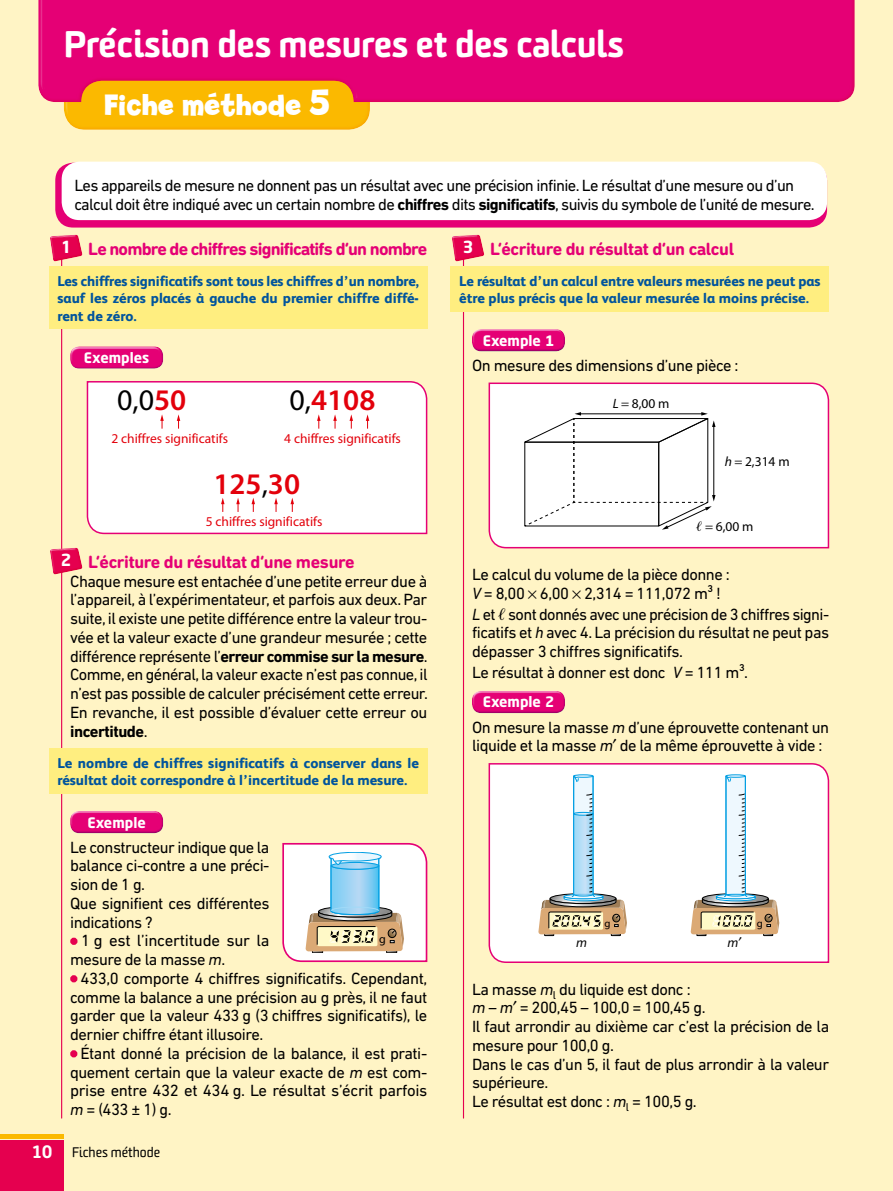
<style>
.page{position:relative;width:893px;height:1191px;background:#fff}
.page>*{position:absolute;margin:0;border:0;box-sizing:border-box;transform-origin:0 0}
._07-01_Fiche_méthode{font:900 36px "Sommet Rounded";letter-spacing:-.01em;color:#fff}
.t1{font:700 31.5px "Billy";color:#fff;scale:.93 1}
.t2{font:600 30px "Myriad Pro";color:#e3000b}
.t3{font:30px "Myriad Pro";color:#000}
._06-04_Fiche_outil_E{font:700 18px "DIN Next Rounded LT Pro";letter-spacing:-.03em;color:#e50075}
._06-05_Fiche_outil_E{font:16.5px/18.8px "DIN Next LT Pro";letter-spacing:-.03em;color:#000;text-align:justify}
._06-02_Fiche_outil_C{font:16.5px/18.8px "DIN Next LT Pro";letter-spacing:-.04em;color:#000}
.t4{font:700 16.5px "Neo Sans Std";color:#fff}
.t5{font:800 14.25px/17.2px "FS Albert";color:#00549d}
.t6{font:700 14.25px "Neo Sans Std";color:#fff}
.t7{font:13.5px "Myriad Pro";color:#e3000b}
.t8{font:13.5px "Myriad Pro";color:#000}
.t9{font:13.5px "Sommet Rounded";color:#000}
.t10{font:italic 13.5px "Myriad Pro";color:#000}
.t11{font:12px "Myriad Pro";color:#000}
.t12{font:10.8px "Myriad Pro";color:#000}
.s1{font-size:39px}
.s2{font-weight:700}
.s3{font-weight:600;color:#e3000b}
.s4{font-style:italic}
.s5{font-weight:400;color:#000}
.s6{color:#e5004f}
.s7{font-family:"Alwyn New Rounded";font-weight:700;font-size:18px;color:#fff}
</style>
<div class="page">
<div style="left:0;top:0;width:892px;height:1191px;background:#fff4c5"></div>
<div style="left:0;top:1140px;width:64px;height:51px;background:#e5004f"></div>
<hr style="left:0;top:1134px;width:64px;height:4px;background:#fbb900">
<div style="left:64px;top:66px;width:308px;height:65px;background:#fbb900"></div>
<div style="left:38px;top:0;width:819px;height:104px;background:#e50075"></div>
<hr style="left:61px;top:241px;width:1px;height:877px;background:#e5004f">
<hr style="left:463px;top:241px;width:1px;height:877px;background:#e5004f">
<div style="left:55px;top:163px;width:772px;height:64px;background:linear-gradient(to right,#e50176,#e50175);border-radius:18px"></div>
<div style="left:62px;top:162px;width:765px;height:58px;background:#fff;border-radius:18px"></div>
<div style="left:49px;top:267px;width:378px;height:62px;background:#ffee80"></div>
<div style="left:69px;top:346px;width:96px;height:25px;background:#00a3a6;opacity:.75"></div>
<div style="left:86px;top:381px;width:342px;height:154px;background:#fff"></div>
<div style="left:49px;top:748px;width:378px;height:46px;background:#ffee80"></div>
<div style="left:69px;top:810px;width:96px;height:25px;background:#00a3a6;opacity:.75"></div>
<div style="left:70px;top:937px;width:8px;height:8px;border:3px solid #e5004f;border-radius:50%"></div>
<div style="left:70px;top:975px;width:7px;height:7px;border:3px solid #e5004f;border-radius:50%"></div>
<div style="left:70px;top:1050px;width:7px;height:7px;border:3px solid #e5004f;border-radius:50%"></div>
<svg style="left:50px;top:234px;width:33px;height:29px"></svg>
<svg style="left:50px;top:543px;width:33px;height:33px"></svg>
<svg style="left:282px;top:843px;width:146px;height:120px;background:#dbd7da"></svg>
<div style="left:451px;top:267px;width:378px;height:45px;background:#ffee80"></div>
<div style="left:471px;top:328px;width:96px;height:26px;background:#00a3a6;opacity:.75"></div>
<svg style="left:488px;top:382px;width:342px;height:167px;background:#fdf3f7"></svg>
<div style="left:471px;top:690px;width:96px;height:25px;background:#00a3a6;opacity:.75"></div>
<svg style="left:488px;top:763px;width:342px;height:200px;background:#f4eff1"></svg>
<svg style="left:452px;top:234px;width:32px;height:29px"></svg>
<svg style="left:622px;top:403px;width:7px;height:3px"></svg>
<svg style="left:735px;top:461px;width:7px;height:3px"></svg>
<svg style="left:524px;top:412px;width:191px;height:119px;background:#efefef"></svg>
<svg style="left:691px;top:774px;width:88px;height:167px;background:#e3e5e1"></svg>
<p class="_07-01_Fiche_méthode" style="left:64px;top:20px;width:562px">Précision des mesures et des calculs</p>
<p class="t1" style="left:104px;top:86px;width:245px">Fiche méthode <span class="s1">5</span></p>
<p class="_06-02_Fiche_outil_C" style="left:74px;top:176px;width:742px">Les appareils de mesure ne donnent pas un résultat avec une précision infinie. Le résultat d’une mesure ou d’un calcul doit être indiqué avec un certain nombre de <span class="s2">chiffres</span> dits <span class="s2">significatifs</span>, suivis du symbole de l’unité de mesure.</p>
<p class="_06-04_Fiche_outil_E" style="left:88px;top:238px;width:341px">Le nombre de chiffres significatifs d’un nombre</p>
<p class="t5" style="left:57px;top:272px;width:363px;text-align:justify">Les chiffres significatifs sont tous les chiffres d’un nombre, sauf les zéros placés à gauche du premier chiffre diffé&shy;rent de zéro.</p>
<p class="t6" style="left:84px;top:348px;width:67px">Exemples</p>
<p class="t3" style="left:117px;top:382px;width:71px">0,0<span class="s3">50</span></p>
<p class="t7" style="left:111px;top:430px;width:118px">2 chiffres significatifs</p>
<p class="t4" style="left:463px;top:237px;width:12px">3</p>
<p class="t4" style="left:63px;top:237px;width:9px">1</p>
<p class="_06-04_Fiche_outil_E" style="left:490px;top:238px;width:246px">L’écriture du résultat d’un calcul</p>
<p class="t5" style="left:459px;top:272px;width:363px">Le résultat d’un calcul entre valeurs mesurées ne peut pas être plus précis que la valeur mesurée la moins précise.</p>
<p class="t6" style="left:483px;top:331px;width:73px">Exemple 1</p>
<p class="_06-05_Fiche_outil_E" style="left:472px;top:355px;width:268px">On mesure des dimensions d’une pièce :</p>
<p class="t8" style="left:613px;top:395px;width:58px"><span class="s4">L</span> 8,00 m</p>
<p class="t2" style="left:290px;top:381px;width:87px"><span class="s5">0,</span>4108</p>
<p class="t7" style="left:284px;top:430px;width:118px">4 chiffres significatifs</p>
<p class="t2" style="left:213px;top:464px;width:88px">125<span class="s5">,</span>30</p>
<p class="t7" style="left:206px;top:513px;width:118px">5 chiffres significatifs</p>
<p class="_06-04_Fiche_outil_E" style="left:88px;top:551px;width:268px">L’écriture du résultat d’une mesure</p>
<p class="_06-05_Fiche_outil_E" style="left:70px;top:571px;width:359px">Chaque mesure est entachée d’une petite erreur due à l’appareil, à l’expérimentateur, et parfois aux deux. Par suite, il existe une petite différence entre la valeur trou&shy;vée et la valeur exacte d’une grandeur mesurée ; cette différence représente l’<span class="s2">erreur commise sur la mesure</span>.</p>
<p class="_06-05_Fiche_outil_E" style="left:70px;top:665px;width:359px">Comme, en général, la valeur exacte n’est pas connue, il n’est pas possible de calculer précisément cette erreur.<br>En revanche, il est possible d’évaluer cette erreur ou <span class="s2">incertitude</span>.</p>
<p class="t5" style="left:57px;top:754px;width:363px">Le nombre de chiffres significatifs à conserver dans le résultat doit correspondre à l’incertitude de la mesure.</p>
<p class="t6" style="left:88px;top:813px;width:60px">Exemple</p>
<p class="_06-05_Fiche_outil_E" style="left:70px;top:837px;width:201px">Le constructeur indique que la balance ci-contre a une préci&shy;sion de 1 g.</p>
<p class="_06-05_Fiche_outil_E" style="left:70px;top:893px;width:201px">Que signifient ces différentes indications ?</p>
<p class="_06-05_Fiche_outil_E" style="left:70px;top:931px;width:201px"><span class="s6">•</span> 1 g est l’incertitude sur la mesure de la masse <span class="s4">m</span>.</p>
<p class="_06-05_Fiche_outil_E" style="left:70px;top:968px;width:359px"><span class="s6">•</span> 433,0 comporte 4 chiffres significatifs. Cependant, comme la balance a une précision au g près, il ne faut garder que la valeur 433 g (3 chiffres significatifs), le dernier chiffre étant illusoire.</p>
<p class="_06-05_Fiche_outil_E" style="left:70px;top:1043px;width:359px"><span class="s6">•</span> Étant donné la précision de la balance, il est prati&shy;quement certain que la valeur exacte de <span class="s4">m</span> est com&shy;prise entre 432 et 434 g. Le résultat s’écrit parfois <span class="s4">m</span>=(433±1)g.</p>
<p class="t8" style="left:725px;top:453px;width:66px"><span class="s4">h</span> 2,314 m</p>
<p class="t8" style="left:716px;top:518px;width:39px">6,00 m</p>
<p class="_06-05_Fiche_outil_E" style="left:472px;top:565px;width:259px">Le calcul du volume de la pièce donne :</p>
<p class="_06-05_Fiche_outil_E" style="left:472px;top:583px;width:250px"><span class="s4">V</span> = 8,00 6,00 2,314 = 111,072 m3 !</p>
<p class="_06-05_Fiche_outil_E" style="left:472px;top:604px;width:359px"><span class="s4">L</span> et sont donnés avec une précision de 3 chiffres signi&shy;ficatifs et <span class="s4">h</span> avec 4. La précision du résultat ne peut pas dépasser 3 chiffres significatifs.</p>
<p class="_06-05_Fiche_outil_E" style="left:472px;top:663px;width:278px">Le résultat à donner est donc <span class="s4">V</span> = 111 m3.</p>
<p class="t6" style="left:483px;top:693px;width:73px">Exemple 2</p>
<p class="_06-05_Fiche_outil_E" style="left:472px;top:717px;width:359px">On mesure la masse <span class="s4">m</span> d’une éprouvette contenant un liquide et la masse <span class="s4">m</span> de la même éprouvette à vide :</p>
<p class="t4" style="left:61px;top:549px;width:12px">2</p>
<p class="t12" style="left:605px;top:916px;width:8px">g</p>
<p class="t12" style="left:757px;top:916px;width:8px">g</p>
<p class="t11" style="left:379px;top:931px;width:8px">g</p>
<p class="t10" style="left:576px;top:934px;width:12px">m</p>
<p class="t10" style="left:727px;top:934px;width:12px">m</p>
<p class="_06-05_Fiche_outil_E" style="left:472px;top:979px;width:220px">La masse <span class="s4">m</span><sub>l</sub> du liquide est donc :</p>
<p class="_06-05_Fiche_outil_E" style="left:472px;top:998px;width:235px"><span class="s4">m</span> – <span class="s4">m</span> = 200,45 – 100,0 = 100,45 g.</p>
<p class="_06-05_Fiche_outil_E" style="left:472px;top:1016px;width:359px">Il faut arrondir au dixième car c’est la précision de la mesure pour 100,0 g.</p>
<p class="_06-05_Fiche_outil_E" style="left:472px;top:1054px;width:359px">Dans le cas d’un 5, il faut de plus arrondir à la valeur supérieure.</p>
<p class="_06-05_Fiche_outil_E" style="left:472px;top:1091px;width:226px">Le résultat est donc : <span class="s4">m</span><sub>l</sub> = 100,5 g.</p>
<p class="t9" style="left:33px;top:1143px;width:129px"><span class="s7">10</span> Fiches méthode</p>
</div>
